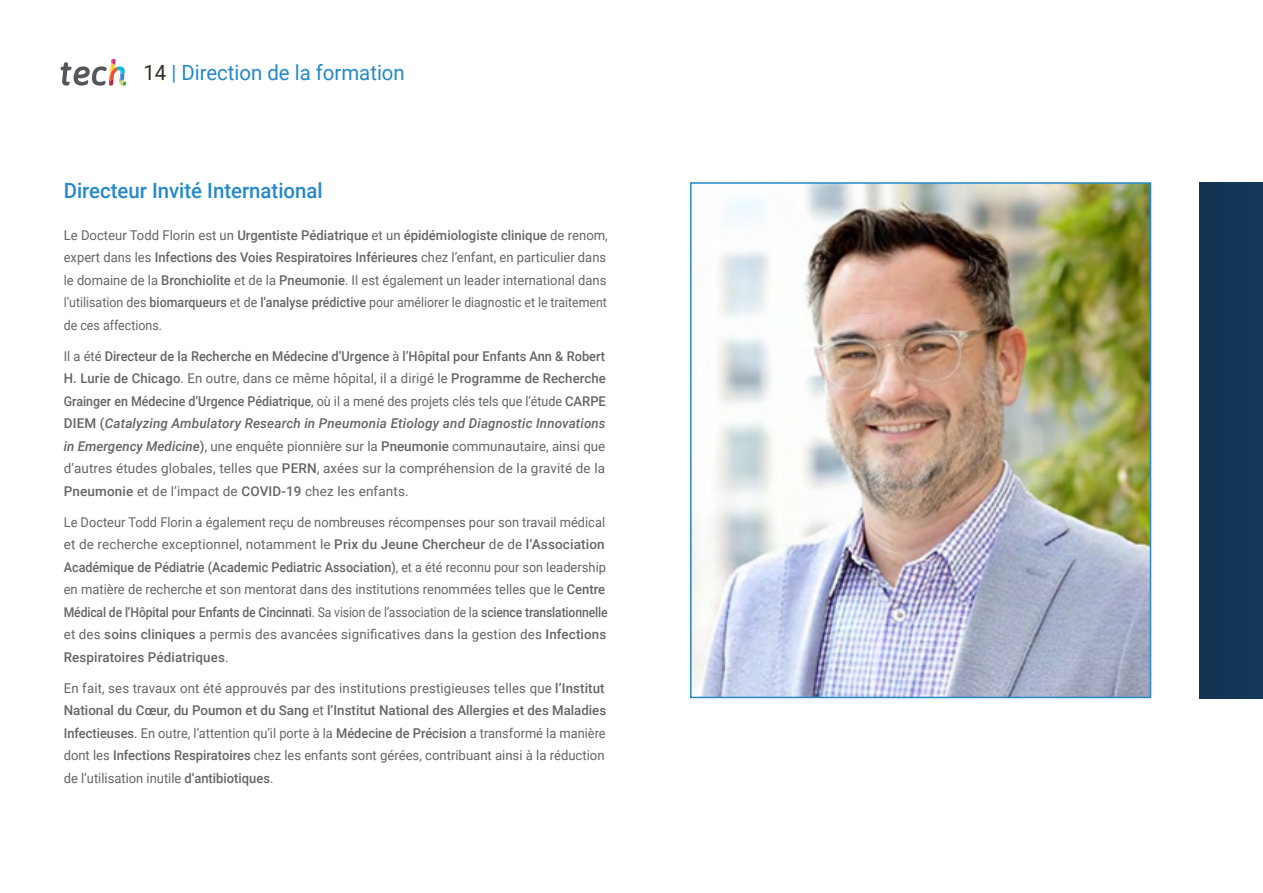
<style>
.page{position:relative;width:1263px;height:893px;background:#fff}
.page>*{position:absolute;margin:0;border:0;box-sizing:border-box;transform-origin:0 0}
.t1{font:500 21px "Roboto";color:#2488c9}
.t2{font:21px "Roboto";color:#2488c9}
.t3{font:13.5px/22.5px "Roboto";color:#656565;text-align:justify;scale:.95 1}
.t4{font:13.5px/22.5px "Roboto";color:#656565}
.s1{color:#312e20}
.s2{font-weight:500}
.s3{font-weight:500;font-style:italic}
</style>
<div class="page">
<img style="left:693px;top:185px;width:455px;height:510px">
<div style="left:690px;top:182px;width:461px;height:516px;border:2px solid #2488c9"></div>
<svg style="left:61px;top:59px;width:65px;height:27px"></svg>
<div style="left:1199px;top:182px;width:64px;height:516px;background:#133556"></div>
<h1 class="t2" style="left:144px;top:57px;width:263px"><span class="s1">14</span> | Direction de la formation</h1>
<h1 class="t1" style="left:64px;top:176px;width:260px">Directeur Invité International</h1>
<p class="t4" style="left:64px;top:223px;width:545px">Le Docteur Todd Florin est un <span class="s2">Urgentiste Pédiatrique</span> et un <span class="s2">épidémiologiste clinique</span> de renom, expert dans les <span class="s2">Infections des Voies Respiratoires Inférieures</span> chez l’enfant, en particulier dans le domaine de la <span class="s2">Bronchiolite</span> et de la <span class="s2">Pneumonie</span>. Il est également un leader international dans l’utilisation des <span class="s2">biomarqueurs</span> et de <span class="s2">l’analyse prédictive</span> pour améliorer le diagnostic et le traitement de ces affections.</p>
<p class="t3" style="left:64px;top:344px;width:572px">Il a été <span class="s2">Directeur de la Recherche en Médecine d’Urgence</span> à <span class="s2">l’Hôpital pour Enfants Ann &amp; Robert H. Lurie de Chicago</span>. En outre, dans ce même hôpital, il a dirigé le <span class="s2">Programme de Recherche Grainger en Médecine d’Urgence Pédiatrique</span>, où il a mené des projets clés tels que l’étude <span class="s2">CARPE DIEM (</span><span class="s3">Catalyzing Ambulatory Research in Pneumonia Etiology and Diagnostic Innovations in Emergency Medicine</span><span class="s2">)</span>, une enquête pionnière sur la <span class="s2">Pneumonie</span> communautaire, ainsi que d’autres études globales, telles que <span class="s2">PERN</span>, axées sur la compréhension de la gravité de la <span class="s2">Pneumonie</span> et de l’impact de <span class="s2">COVID-19</span> chez les enfants.</p>
<p class="t3" style="left:64px;top:510px;width:574px;text-align:left">Le Docteur Todd Florin a également reçu de nombreuses récompenses pour son travail médical et de recherche exceptionnel, notamment le <span class="s2">Prix du Jeune Chercheur</span> de de <span class="s2">l’Association Académique de Pédiatrie (Academic Pediatric Association)</span>, et a été reconnu pour son leadership en matière de recherche et son mentorat dans des institutions renommées telles que le <span class="s2">Centre Médical de l’Hôpital pour Enfants de Cincinnati</span>. Sa vision de l’association de la <span class="s2">science translationnelle </span>et des <span class="s2">soins cliniques</span> a permis des avancées significatives dans la gestion des <span class="s2">Infections Respiratoires Pédiatriques</span>.</p>
<p class="t4" style="left:64px;top:676px;width:544px;text-align:justify">En fait, ses travaux ont été approuvés par des institutions prestigieuses telles que <span class="s2">l’Institut National du Cœur, du Poumon et du Sang</span> et <span class="s2">l’Institut National des Allergies et des Maladies Infectieuses</span>. En outre, l’attention qu’il porte à la <span class="s2">Médecine de Précision</span> a transformé la manière dont les <span class="s2">Infections Respiratoires</span> chez les enfants sont gérées, contribuant ainsi à la réduction de l’utilisation inutile <span class="s2">d’antibiotiques</span>.</p>
</div>
